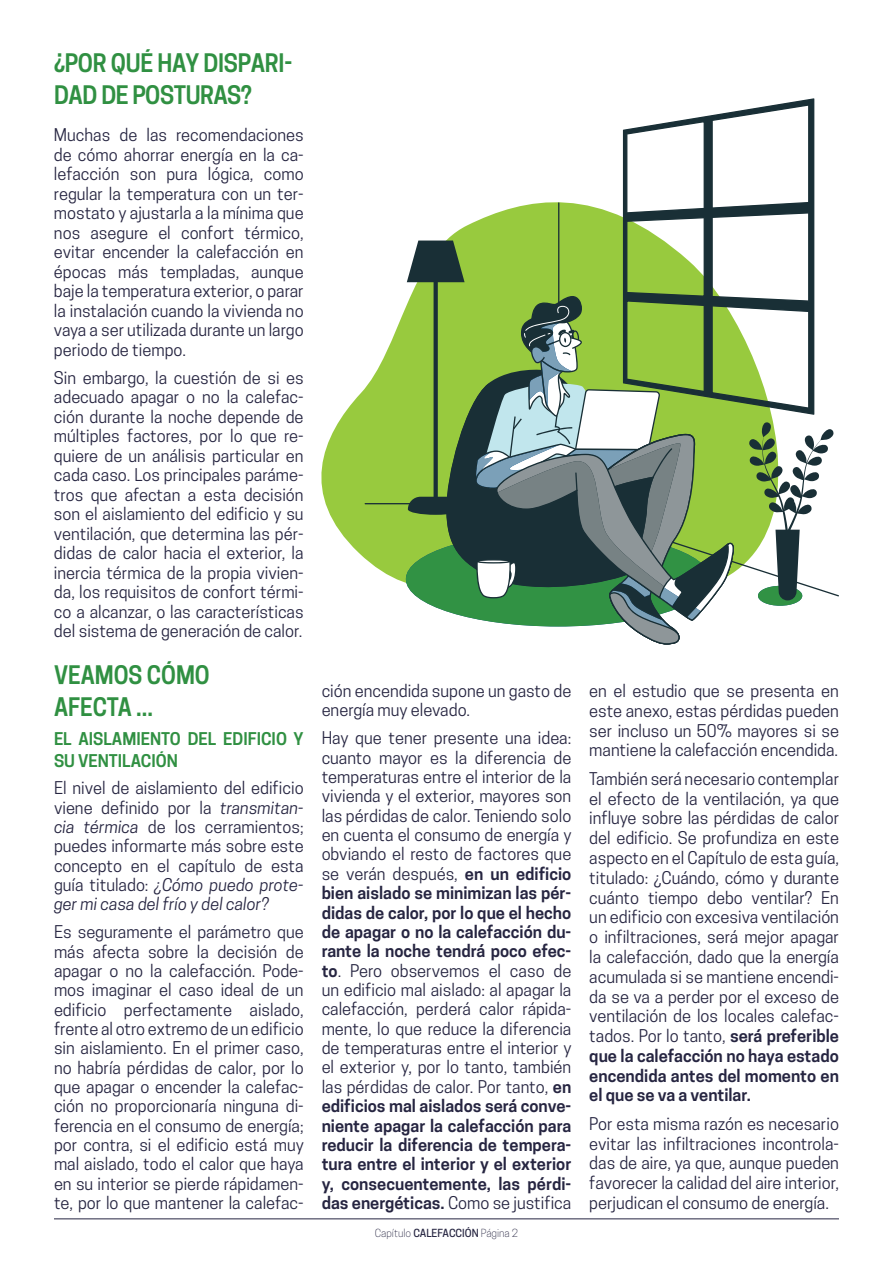
<style>
.page{position:relative;width:893px;height:1263px;background:#fff}
.page>*{position:absolute;margin:0;border:0;box-sizing:border-box;transform-origin:0 0}
.TÍTULOS_VERDES_16_PT{font:600 24px/31.5px "Cooper Hewitt";letter-spacing:-.01em;color:#309042;scale:.95 1}
.TÍTULOS_VERDES_16_PT-2{font:600 24px/31.7px "Cooper Hewitt";letter-spacing:-.01em;color:#309042;scale:.93 1}
.PARRAFO_TEXTO_11{font:16.5px/19.4px "Cooper Hewitt";color:#262541;text-align:justify}
.PARRAFO_TEXTO_11-2{font:600 16.5px/21.1px "Cooper Hewitt";color:#309042}
.t1{font:300 10.5px "Cooper Hewitt";color:#262541}
.s1{font-style:italic}
.s2{font-weight:600}
.s3{font-weight:500}
</style>
<div class="page">
<hr style="left:54px;top:1218px;width:785px;height:1px;background:#262541">
<svg style="left:321px;top:181px;width:302px;height:378px"></svg>
<hr style="left:558px;top:202px;width:1px;height:299px;background:#192f36">
<svg style="left:623px;top:98px;width:191px;height:143px"></svg>
<svg style="left:365px;top:241px;width:474px;height:404px"></svg>
<p class="TÍTULOS_VERDES_16_PT" style="left:54px;top:47px;width:252px">¿POR QUÉ HAY DISPARI-<br>DAD DE POSTURAS?</p>
<p class="PARRAFO_TEXTO_11" style="left:54px;top:125px;width:251px">Muchas de las recomendaciones de cómo ahorrar energía en la ca&shy;lefacción son pura lógica, como regular la temperatura con un ter&shy;mostato y ajustarla a la mínima que nos asegure el confort térmico, evitar encender la calefacción en épocas más templadas, aunque baje la temperatura exterior, o parar la instalación cuando la vivienda no vaya a ser utilizada durante un largo periodo de tiempo.</p>
<p class="PARRAFO_TEXTO_11" style="left:54px;top:368px;width:251px">Sin embargo, la cuestión de si es adecuado apagar o no la calefac&shy;ción durante la noche depende de múltiples factores, por lo que re&shy;quiere de un análisis particular en cada caso. Los principales paráme&shy;tros que afectan a esta decisión son el aislamiento del edificio y su ventilación, que determina las pér&shy;didas de calor hacia el exterior, la inercia térmica de la propia vivien&shy;da, los requisitos de confort térmi&shy;co a alcanzar, o las características del sistema de generación de calor.</p>
<p class="TÍTULOS_VERDES_16_PT-2" style="left:54px;top:659px;width:169px">VEAMOS CÓMO<br>AFECTA ...</p>
<p class="PARRAFO_TEXTO_11-2" style="left:54px;top:729px;width:251px">EL AISLAMIENTO DEL EDIFICIO Y<br>SU VENTILACIÓN</p>
<p class="PARRAFO_TEXTO_11" style="left:54px;top:778px;width:251px">El nivel de aislamiento del edificio viene definido por la <span class="s1">transmitan&shy;cia térmica</span> de los cerramientos; puedes informarte más sobre este concepto en el capítulo de esta guía titulado: <span class="s1">¿Cómo puedo prote&shy;ger mi casa del frío y del calor?</span></p>
<p class="PARRAFO_TEXTO_11" style="left:54px;top:922px;width:251px">Es seguramente el parámetro que más afecta sobre la decisión de apagar o no la calefacción. Pode&shy;mos imaginar el caso ideal de un edificio perfectamente aislado, frente al otro extremo de un edificio sin aislamiento. En el primer caso, no habría pérdidas de calor, por lo que apagar o encender la calefac&shy;ción no proporcionaría ninguna di&shy;ferencia en el consumo de energía; por contra, si el edificio está muy mal aislado, todo el calor que haya en su interior se pierde rápidamen&shy;te, por lo que mantener la calefac-</p>
<p class="PARRAFO_TEXTO_11" style="left:322px;top:681px;width:251px">ción encendida supone un gasto de energía muy elevado.</p>
<p class="PARRAFO_TEXTO_11" style="left:322px;top:728px;width:251px">Hay que tener presente una idea: cuanto mayor es la diferencia de temperaturas entre el interior de la vivienda y el exterior, mayores son las pérdidas de calor. Teniendo solo en cuenta el consumo de energía y obviando el resto de factores que se verán después, <span class="s2">en un edificio bien aislado se minimizan las pér&shy;didas de calor, por lo que el hecho de apagar o no la calefacción du&shy;rante la noche tendrá poco efec&shy;to</span>. Pero observemos el caso de un edificio mal aislado: al apagar la calefacción, perderá calor rápida&shy;mente, lo que reduce la diferencia de temperaturas entre el interior y el exterior y, por lo tanto, también las pérdidas de calor. Por tanto, <span class="s2">en edificios mal aislados será conve&shy;niente apagar la calefacción para reducir la diferencia de tempera&shy;tura entre el interior y el exterior y, consecuentemente, las pérdi&shy;das energéticas.</span> Como se justifica</p>
<p class="t1" style="left:375px;top:1227px;width:145px">Capítulo <span class="s3">CALEFACCIÓN</span> Página 2</p>
<p class="PARRAFO_TEXTO_11" style="left:589px;top:681px;width:251px;line-height:19.8px">en el estudio que se presenta en este anexo, estas pérdidas pueden ser incluso un 50% mayores si se mantiene la calefacción encendida.</p>
<p class="PARRAFO_TEXTO_11" style="left:589px;top:769px;width:251px;line-height:19.8px">También será necesario contemplar el efecto de la ventilación, ya que influye sobre las pérdidas de calor del edificio. Se profundiza en este aspecto en el Capítulo de esta guía, titulado: ¿Cuándo, cómo y durante cuánto tiempo debo ventilar? En un edificio con excesiva ventilación o infiltraciones, será mejor apagar la calefacción, dado que la energía acumulada si se mantiene encendi&shy;da se va a perder por el exceso de ventilación de los locales calefac&shy;tados. Por lo tanto, <span class="s2">será preferible que la calefacción no haya estado encendida antes del momento en el que se va a ventilar.</span></p>
<p class="PARRAFO_TEXTO_11" style="left:589px;top:1114px;width:251px;line-height:19.8px">Por esta misma razón es necesario evitar las infiltraciones incontrola&shy;das de aire, ya que, aunque pueden favorecer la calidad del aire interior, perjudican el consumo de energía.</p>
</div>
